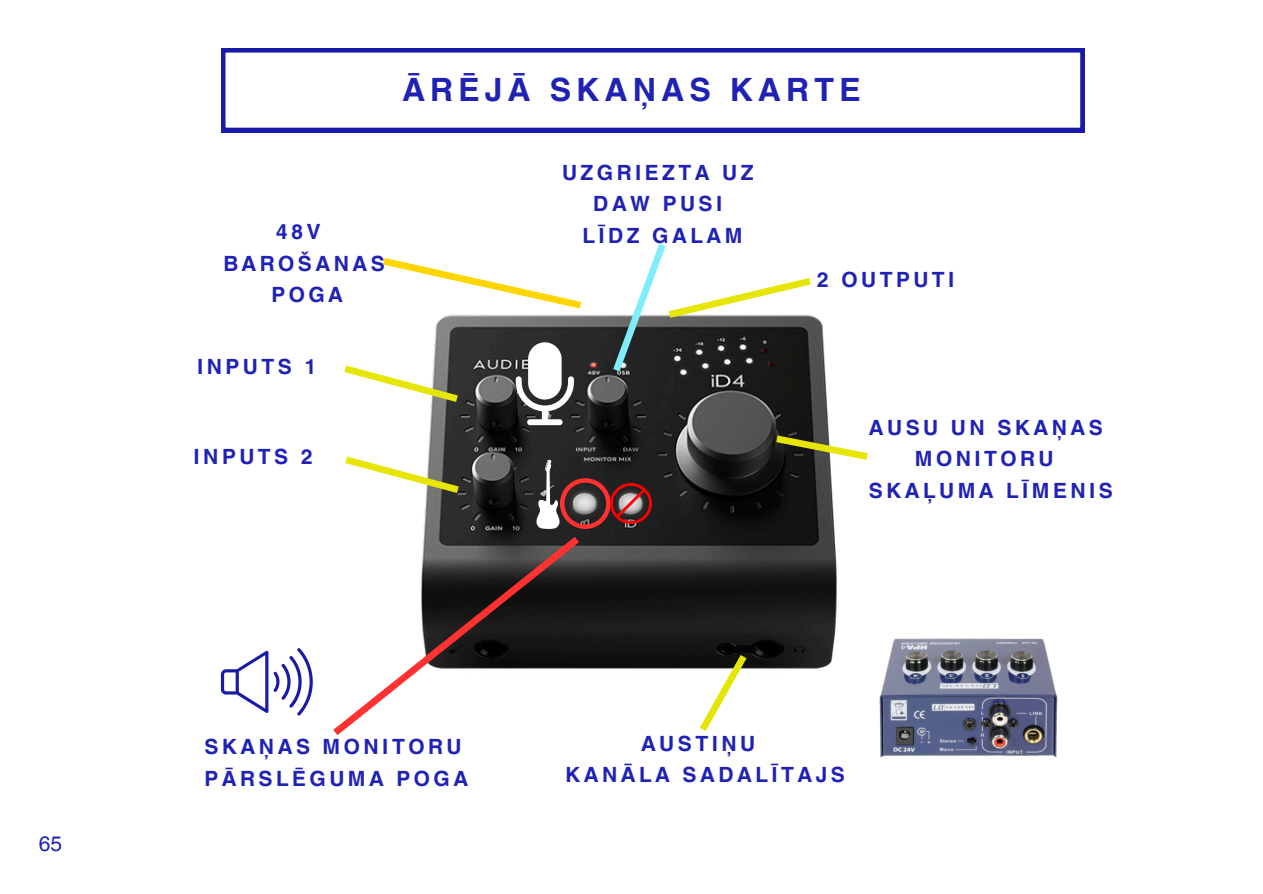
<style>
.page{position:relative;width:1263px;height:894px;background:#fff}
.page>*{position:absolute;margin:0;border:0;box-sizing:border-box;transform-origin:0 0}
.t1{font:700 32.1px "Helvetica World";letter-spacing:.165em;color:#2022b4}
.t2{font:700 21px "Helvetica World";letter-spacing:.165em;color:#2022b4}
.t3{font:21px "Helvetica World";color:#2022b4}
</style>
<div class="page">
<img style="left:423px;top:315px;width:414px;height:354px">
<svg style="left:516px;top:342px;width:58px;height:83px"></svg>
<svg style="left:383px;top:258px;width:199px;height:51px"></svg>
<svg style="left:769px;top:431px;width:99px;height:33px"></svg>
<svg style="left:694px;top:647px;width:59px;height:84px"></svg>
<svg style="left:333px;top:530px;width:253px;height:205px"></svg>
<svg style="left:344px;top:360px;width:121px;height:47px"></svg>
<svg style="left:345px;top:451px;width:121px;height:47px"></svg>
<img style="left:879px;top:638px;width:179px;height:120px">
<svg style="left:221px;top:48px;width:864px;height:84px"></svg>
<svg style="left:536px;top:459px;width:75px;height:70px"></svg>
<img style="left:611px;top:483px;width:40px;height:41px">
<svg style="left:221px;top:650px;width:47px;height:62px"></svg>
<svg style="left:274px;top:648px;width:39px;height:67px"></svg>
<svg style="left:608px;top:243px;width:210px;height:136px"></svg>
<p class="t3" style="left:39px;top:831px;width:25px">65</p>
<p class="t1" style="left:402px;top:63px;width:460px">ĀRĒJĀ SKAŅAS KARTE</p>
<p class="t2" style="left:276px;top:215px;width:46px">48V</p>
<p class="t2" style="left:223px;top:246px;width:163px">BAROŠANAS</p>
<p class="t2" style="left:271px;top:278px;width:73px">POGA</p>
<p class="t2" style="left:562px;top:155px;width:193px">UZGRIEZTA UZ</p>
<p class="t2" style="left:593px;top:186px;width:131px">DAW PUSI</p>
<p class="t2" style="left:582px;top:218px;width:161px">LĪDZ GALAM</p>
<p class="t2" style="left:817px;top:263px;width:139px">2 OUTPUTI</p>
<p class="t2" style="left:197px;top:349px;width:121px">INPUTS 1</p>
<p class="t2" style="left:194px;top:439px;width:121px">INPUTS 2</p>
<p class="t2" style="left:869px;top:410px;width:236px">AUSU UN SKAŅAS</p>
<p class="t2" style="left:915px;top:441px;width:140px">MONITORU</p>
<p class="t2" style="left:869px;top:473px;width:246px">SKAĻUMA LĪMENIS</p>
<p class="t2" style="left:205px;top:729px;width:258px">SKAŅAS MONITORU</p>
<p class="t2" style="left:205px;top:760px;width:265px">PĀRSLĒGUMA POGA</p>
<p class="t2" style="left:641px;top:726px;width:116px">AUSTIŅU</p>
<p class="t2" style="left:565px;top:757px;width:281px">KANĀLA SADALĪTAJS</p>
</div>
